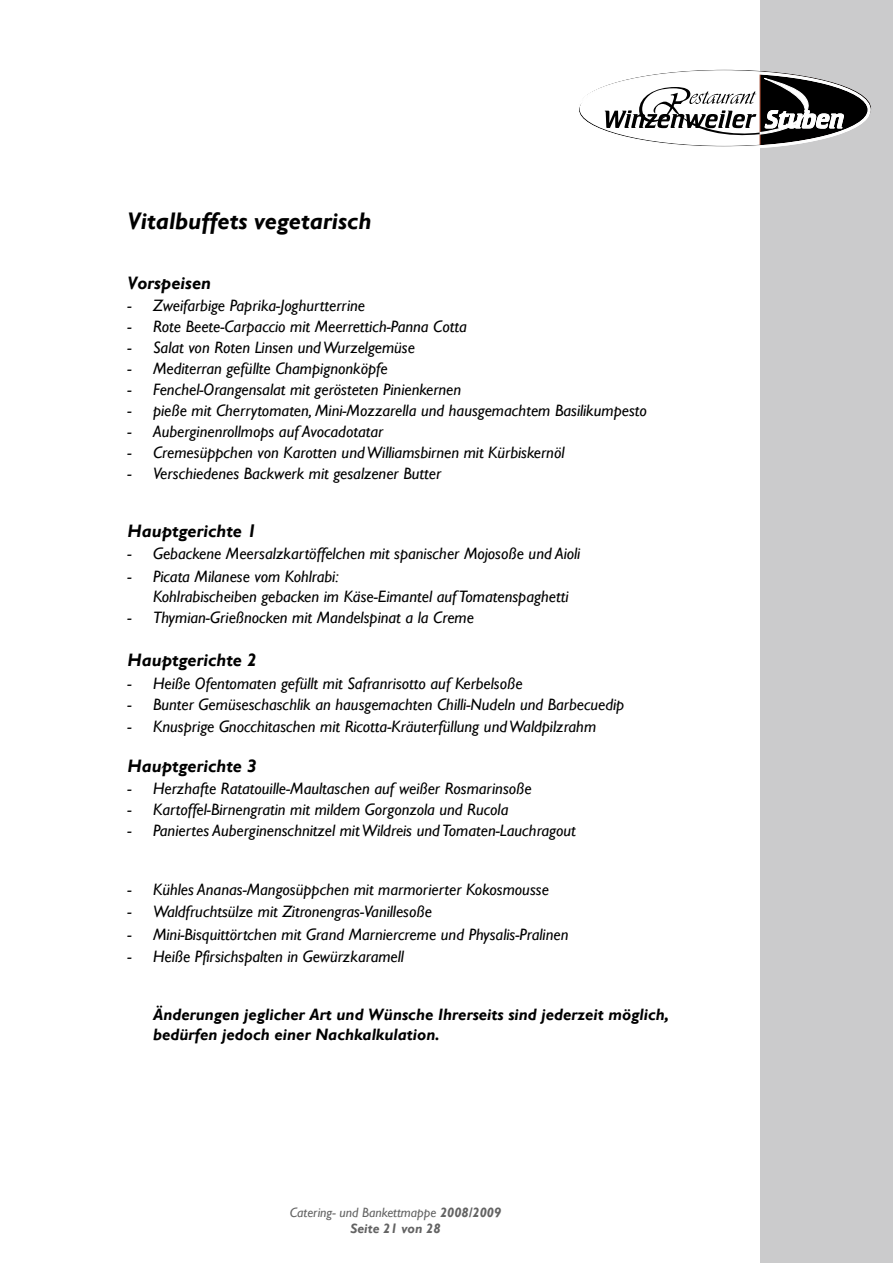
<style>
.page{position:relative;width:893px;height:1263px;background:#fff}
.page>*{position:absolute;margin:0;border:0;box-sizing:border-box;transform-origin:0 0}
.t1{font:italic 700 24px "Gill Sans";color:#000}
.t2{font:italic 700 18px "Gill Sans";color:#000}
.t3{font:italic 16.5px/19.8px "Gill Sans";color:#000}
.t4{font:italic 700 16.5px/19.8px "Gill Sans";color:#000}
.t5{font:italic 13.5px/16.2px "Gill Sans";color:#636363;text-align:center}
.s1{font-weight:700}
</style>
<div class="page">
<div style="left:760px;top:0;width:133px;height:1263px;background:#cbcbcc"></div>
<svg style="left:579px;top:71px;width:291px;height:77px"></svg>
<h1 class="t1" style="left:128px;top:207px;width:246px">Vitalbuffets vegetarisch</h1>
<p class="t2" style="left:128px;top:272px;width:85px">Vorspeisen</p>
<p class="t3" style="left:128px;top:296px;width:239px">- Zweifarbige Paprika-Joghurtterrine</p>
<p class="t3" style="left:128px;top:317px;width:341px">- Rote Beete-Carpaccio mit Meerrettich-Panna Cotta</p>
<p class="t3" style="left:128px;top:338px;width:289px">- Salat von Roten Linsen und Wurzelgemüse</p>
<p class="t3" style="left:128px;top:359px;width:262px">- Mediterran gefüllte Champignonköpfe</p>
<p class="t3" style="left:128px;top:380px;width:335px">- Fenchel-Orangensalat mit gerösteten Pinienkernen</p>
<p class="t3" style="left:128px;top:401px;width:521px">- pieße mit Cherrytomaten, Mini-Mozzarella und hausgemachtem Basilikumpesto</p>
<p class="t3" style="left:128px;top:422px;width:257px">- Auberginenrollmops auf Avocadotatar</p>
<p class="t3" style="left:128px;top:443px;width:438px">- Cremesüppchen von Karotten und Williamsbirnen mit Kürbiskernöl</p>
<p class="t3" style="left:128px;top:464px;width:315px">- Verschiedenes Backwerk mit gesalzener Butter</p>
<p class="t2" style="left:128px;top:520px;width:131px">Hauptgerichte 1</p>
<p class="t3" style="left:128px;top:544px;width:454px">- Gebackene Meersalzkartöffelchen mit spanischer Mojosoße und Aioli</p>
<p class="t3" style="left:153px;top:566px;width:417px;text-indent:-26px">- Picata Milanese vom Kohlrabi:<br>Kohlrabischeiben gebacken im Käse-Eimantel auf Tomatenspaghetti</p>
<p class="t3" style="left:128px;top:607px;width:348px">- Thymian-Grießnocken mit Mandelspinat a la Creme</p>
<p class="t2" style="left:128px;top:649px;width:131px">Hauptgerichte 2</p>
<p class="t3" style="left:128px;top:673px;width:397px">- Heiße Ofentomaten gefüllt mit Safranrisotto auf Kerbelsoße</p>
<p class="t3" style="left:128px;top:694px;width:498px">- Bunter Gemüseschaschlik an hausgemachten Chilli-Nudeln und Barbecuedip</p>
<p class="t3" style="left:128px;top:716px;width:470px">- Knusprige Gnocchitaschen mit Ricotta-Kräuterfüllung und Waldpilzrahm</p>
<p class="t2" style="left:128px;top:755px;width:131px">Hauptgerichte 3</p>
<p class="t3" style="left:128px;top:778px;width:406px">- Herzhafte Ratatouille-Maultaschen auf weißer Rosmarinsoße</p>
<p class="t3" style="left:128px;top:799px;width:382px">- Kartoffel-Birnengratin mit mildem Gorgonzola und Rucola</p>
<p class="t3" style="left:128px;top:820px;width:450px">- Paniertes Auberginenschnitzel mit Wildreis und Tomaten-Lauchragout</p>
<p class="t3" style="left:128px;top:879px;width:423px">- Kühles Ananas-Mangosüppchen mit marmorierter Kokosmousse</p>
<p class="t3" style="left:128px;top:901px;width:306px">- Waldfruchtsülze mit Zitronengras-Vanillesoße</p>
<p class="t3" style="left:128px;top:924px;width:442px">- Mini-Bisquittörtchen mit Grand Marniercreme und Physalis-Pralinen</p>
<p class="t3" style="left:128px;top:946px;width:278px">- Heiße Pfirsichspalten in Gewürzkaramell</p>
<p class="t4" style="left:153px;top:1004px;width:518px">Änderungen jeglicher Art und Wünsche Ihrerseits sind jederzeit möglich, bedürfen jedoch einer Nachkalkulation.</p>
<p class="t5" style="left:290px;top:1204px;width:213px">Catering- und Bankettmappe <span class="s1">2008/2009<br>Seite 21 von 28</span></p>
</div>
